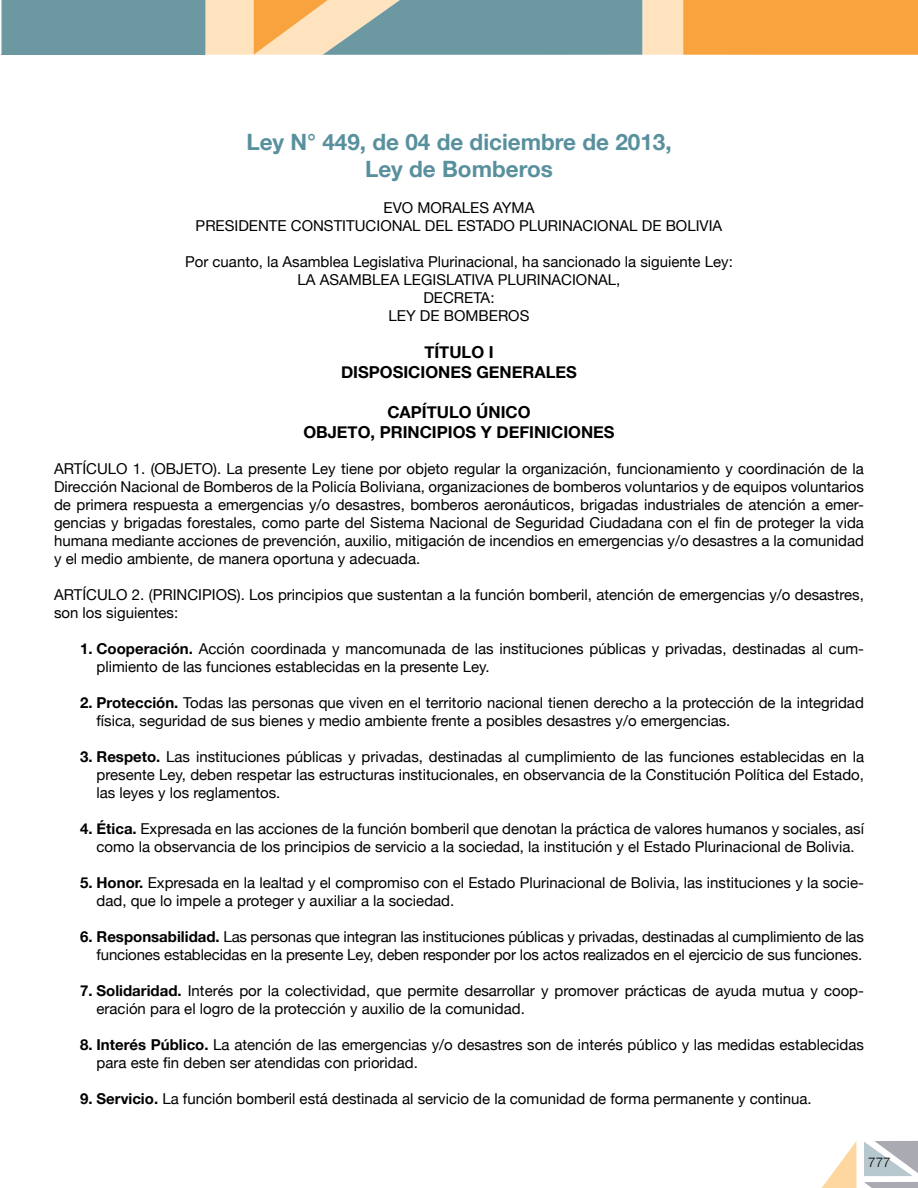
<style>
.page{position:relative;width:918px;height:1188px;background:#fff}
.page>*{position:absolute;margin:0;border:0;box-sizing:border-box;transform-origin:0 0}
.t1{font:700 22.5px/27px "Helvetica Neue";color:#58909e;text-align:center}
.t2{font:700 16.5px/19.8px "Helvetica Neue";color:#000;text-align:center}
.t3{font:15px/18px "Helvetica Neue";color:#000}
.t4{font:300 13.5px "Helvetica Neue";color:#000}
.s1{font-weight:700}
</style>
<div class="page">
<div style="left:205px;top:0;width:478px;height:55px;background:#ffe3bf"></div>
<hr style="left:2px;top:55px;width:203px;height:1px;background:#6899a7">
<div style="left:2px;top:0;width:203px;height:55px;background:#6c98a1"></div>
<div style="left:683px;top:0;width:235px;height:55px;background:#f9a33f"></div>
<svg style="left:254px;top:0;width:388px;height:55px"></svg>
<svg style="left:864px;top:1182px;width:54px;height:6px"></svg>
<svg style="left:822px;top:1141px;width:35px;height:47px"></svg>
<svg style="left:864px;top:1141px;width:54px;height:35px"></svg>
<h1 class="t1" style="left:246px;top:129px;width:427px">Ley N° 449, de 04 de diciembre de 2013,<br>Ley de Bomberos</h1>
<p class="t3" style="left:196px;top:199px;width:528px;text-align:center">EVO MORALES AYMA<br>PRESIDENTE CONSTITUCIONAL DEL ESTADO PLURINACIONAL DE BOLIVIA</p>
<p class="t3" style="left:185px;top:253px;width:549px;text-align:center">Por cuanto, la Asamblea Legislativa Plurinacional, ha sancionado la siguiente Ley:<br>LA ASAMBLEA LEGISLATIVA PLURINACIONAL,<br>DECRETA:<br>LEY DE BOMBEROS</p>
<p class="t2" style="left:341px;top:343px;width:237px">TÍTULO I<br>DISPOSICIONES GENERALES</p>
<p class="t2" style="left:303px;top:403px;width:313px">CAPÍTULO ÚNICO<br>OBJETO, PRINCIPIOS Y DEFINICIONES</p>
<p class="t3" style="left:54px;top:460px;width:812px;text-align:justify">ARTÍCULO 1. (OBJETO). La presente Ley tiene por objeto regular la organización, funcionamiento y coordinación de la Dirección Nacional de Bomberos de la Policía Boliviana, organizaciones de bomberos voluntarios y de equipos voluntarios de primera respuesta a emergencias y/o desastres, bomberos aeronáuticos, brigadas industriales de atención a emer&shy;gencias y brigadas forestales, como parte del Sistema Nacional de Seguridad Ciudadana con el fin de proteger la vida humana mediante acciones de prevención, auxilio, mitigación de incendios en emergencias y/o desastres a la comunidad y el medio ambiente, de manera oportuna y adecuada.</p>
<p class="t3" style="left:54px;top:586px;width:811px">ARTÍCULO 2. (PRINCIPIOS). Los principios que sustentan a la función bomberil, atención de emergencias y/o desastres, son los siguientes:</p>
<p class="t3" style="left:97px;top:640px;width:769px;text-indent:-16px"><span class="s1">1. Cooperación.</span> Acción coordinada y mancomunada de las instituciones públicas y privadas, destinadas al cum&shy;plimiento de las funciones establecidas en la presente Ley.</p>
<p class="t3" style="left:97px;top:694px;width:769px;text-indent:-16px"><span class="s1">2. Protección.</span> Todas las personas que viven en el territorio nacional tienen derecho a la protección de la integridad física, seguridad de sus bienes y medio ambiente frente a posibles desastres y/o emergencias.</p>
<p class="t3" style="left:97px;top:748px;width:769px;text-align:justify;text-indent:-16px"><span class="s1">3. Respeto.</span> Las instituciones públicas y privadas, destinadas al cumplimiento de las funciones establecidas en la presente Ley, deben respetar las estructuras institucionales, en observancia de la Constitución Política del Estado, las leyes y los reglamentos.</p>
<p class="t3" style="left:80px;top:820px;width:786px;text-align:center"><span class="s1">4. Ética.</span> Expresada en las acciones de la función bomberil que denotan la práctica de valores humanos y sociales, así como la observancia de los principios de servicio a la sociedad, la institución y el Estado Plurinacional de Bolivia.</p>
<p class="t3" style="left:97px;top:874px;width:769px;text-indent:-17px"><span class="s1">5. Honor.</span> Expresada en la lealtad y el compromiso con el Estado Plurinacional de Bolivia, las instituciones y la socie&shy;dad, que lo impele a proteger y auxiliar a la sociedad.</p>
<p class="t3" style="left:80px;top:928px;width:785px;text-align:right"><span class="s1">6. Responsabilidad.</span> Las personas que integran las instituciones públicas y privadas, destinadas al cumplimiento de las funciones establecidas en la presente Ley, deben responder por los actos realizados en el ejercicio de sus funciones.</p>
<p class="t3" style="left:97px;top:982px;width:769px;text-indent:-16px"><span class="s1">7. Solidaridad.</span> Interés por la colectividad, que permite desarrollar y promover prácticas de ayuda mutua y coop&shy;eración para el logro de la protección y auxilio de la comunidad.</p>
<p class="t3" style="left:97px;top:1036px;width:769px;text-indent:-16px"><span class="s1">8. Interés Público.</span> La atención de las emergencias y/o desastres son de interés público y las medidas establecidas para este fin deben ser atendidas con prioridad.</p>
<p class="t3" style="left:80px;top:1090px;width:733px"><span class="s1">9. Servicio.</span> La función bomberil está destinada al servicio de la comunidad de forma permanente y continua.</p>
<p class="t4" style="left:868px;top:1151px;width:24px">777</p>
</div>
